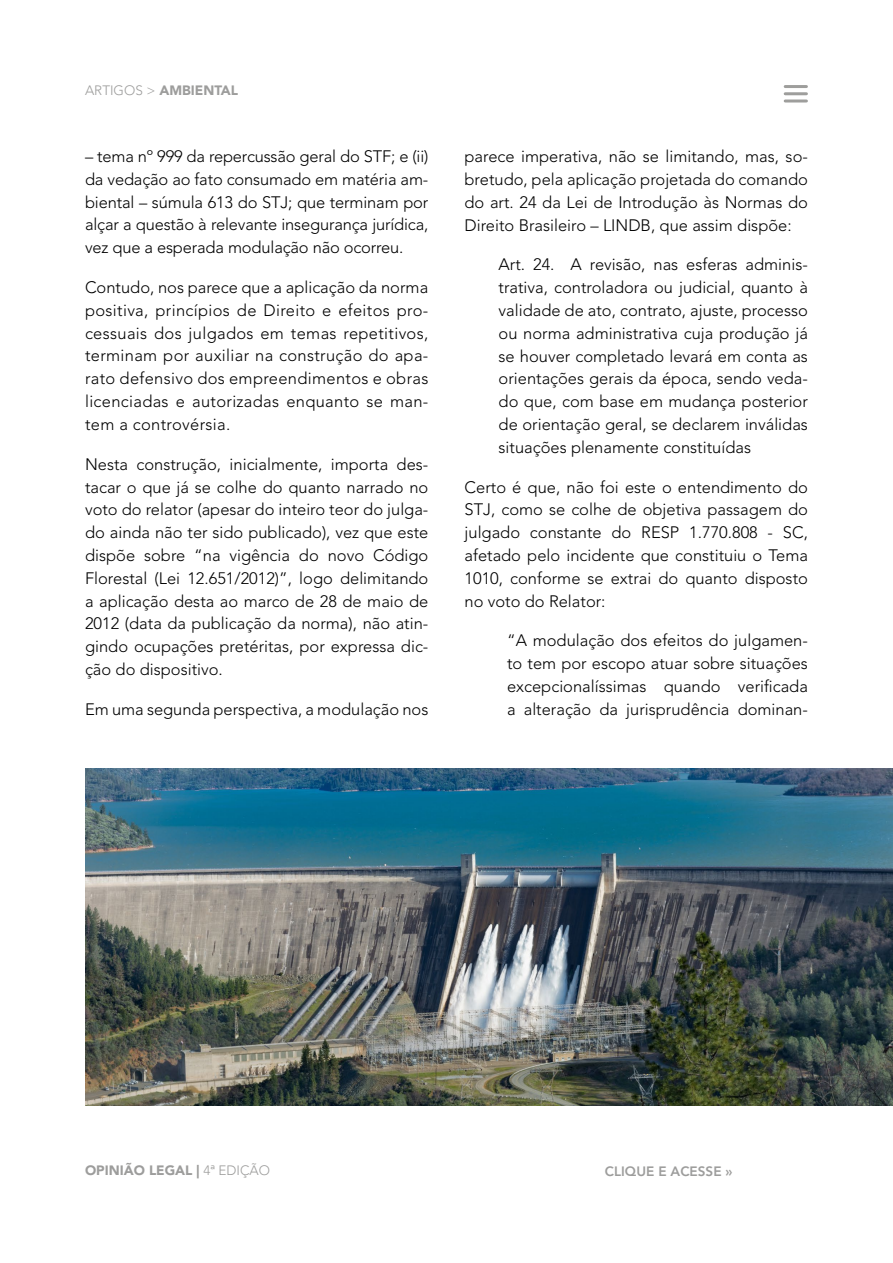
<style>
.page{position:relative;width:893px;height:1263px;background:#fff}
.page>*{position:absolute;margin:0;border:0;box-sizing:border-box;transform-origin:0 0}
.t1{font:300 16.5px/22.8px "Avenir LT Std";color:#000;text-align:justify}
.t2{font:900 13.5px "Avenir LT Std";color:#9d9d9c}
.t3{font:800 13.5px "Avenir LT Std";color:#9d9d9c}
.s1{font-weight:300}
</style>
<div class="page">
<hr style="left:785px;top:85px;width:21px;height:3px;background:#9e9e9c">
<hr style="left:785px;top:92px;width:21px;height:3px;background:#9e9e9c">
<hr style="left:785px;top:99px;width:21px;height:3px;background:#9e9e9c">
<img style="left:85px;top:768px;width:808px;height:338px">
<p class="t2" style="left:85px;top:82px;width:155px"><span class="s1">ARTIGOS &gt;</span> AMBIENTAL</p>
<p class="t1" style="left:85px;top:145px;width:345px">– tema nº 999 da repercussão geral do STF; e (ii) da vedação ao fato consumado em matéria am&shy;biental – súmula 613 do STJ; que terminam por alçar a questão à relevante insegurança jurídica, vez que a esperada modulação não ocorreu.</p>
<p class="t1" style="left:85px;top:276px;width:345px">Contudo, nos parece que a aplicação da norma positiva, princípios de Direito e efeitos pro&shy;cessuais dos julgados em temas repetitivos, terminam por auxiliar na construção do apa&shy;rato defensivo dos empreendimentos e obras licenciadas e autorizadas enquanto se man&shy;tem a controvérsia.</p>
<p class="t1" style="left:85px;top:453px;width:345px">Nesta construção, inicialmente, importa des&shy;tacar o que já se colhe do quanto narrado no voto do relator (apesar do inteiro teor do julga&shy;do ainda não ter sido publicado), vez que este dispõe sobre “na vigência do novo Código Florestal (Lei 12.651/2012)”, logo delimitando a aplicação desta ao marco de 28 de maio de 2012 (data da publicação da norma), não atin&shy;gindo ocupações pretéritas, por expressa dic&shy;ção do dispositivo.</p>
<p class="t1" style="left:85px;top:698px;width:345px">Em uma segunda perspectiva, a modulação nos</p>
<p class="t1" style="left:465px;top:145px;width:345px">parece imperativa, não se limitando, mas, so&shy;bretudo, pela aplicação projetada do comando do art. 24 da Lei de Introdução às Normas do Direito Brasileiro – LINDB, que assim dispõe:</p>
<p class="t1" style="left:499px;top:253px;width:311px">Art. 24. A revisão, nas esferas adminis&shy;trativa, controladora ou judicial, quanto à validade de ato, contrato, ajuste, processo ou norma administrativa cuja produção já se houver completado levará em conta as orientações gerais da época, sendo veda&shy;do que, com base em mudança posterior de orientação geral, se declarem inválidas situações plenamente constituídas</p>
<p class="t1" style="left:465px;top:476px;width:345px">Certo é que, não foi este o entendimento do STJ, como se colhe de objetiva passagem do julgado constante do RESP 1.770.808 - SC, afetado pelo incidente que constituiu o Tema 1010, conforme se extrai do quanto disposto no voto do Relator:</p>
<p class="t1" style="left:507px;top:629px;width:302px">“A modulação dos efeitos do julgamen&shy;to tem por escopo atuar sobre situações excepcionalíssimas quando verificada a alteração da jurisprudência dominan-</p>
<p class="t2" style="left:85px;top:1162px;width:187px">OPINIÃO LEGAL | <span class="s1">4a EDIÇÃO</span></p>
<p class="t3" style="left:605px;top:1164px;width:129px">CLIQUE E ACESSE »</p>
</div>
